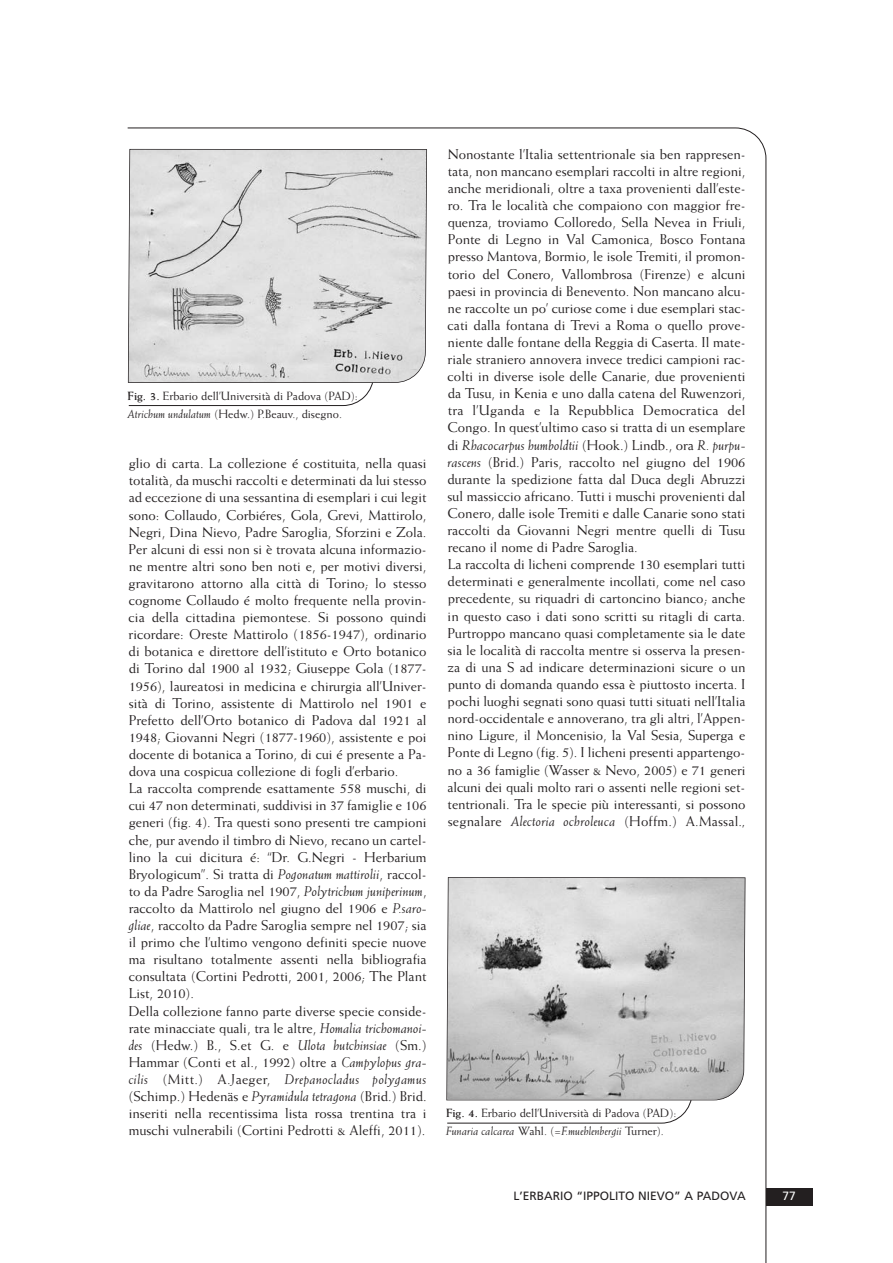
<style>
.page{position:relative;width:893px;height:1263px;background:#fff}
.page>*{position:absolute;margin:0;border:0;box-sizing:border-box;transform-origin:0 0}
.t1{font:14.25px/17.1px "Weiss";color:#231f20}
.t2{font:12px/18px "Weiss";color:#231f20}
.t3{font:12px "Frutiger";color:#231f20}
.t4{font:12px "Frutiger";color:#fff}
.s1{font-weight:700}
.s2{font-style:italic}
</style>
<div class="page">
<div style="left:765px;top:1189px;width:47px;height:17px;background:#231f20"></div>
<svg style="left:446px;top:1100px;width:246px;height:24px"></svg>
<svg style="left:446px;top:877px;width:299px;height:223px;background:#c4c4c4"></svg>
<svg style="left:128px;top:383px;width:245px;height:23px"></svg>
<svg style="left:128px;top:149px;width:299px;height:234px;background:#d6d6d6"></svg>
<p class="t2" style="left:128px;top:387px;width:232px"><span class="s1">Fig. 3.</span> Erbario dell’Università di Padova (PAD):<br><span class="s2">Atrichum undulatum</span> (Hedw.) P.Beauv., disegno.</p>
<p class="t1" style="left:129px;top:456px;width:299px">glio di carta. La collezione é costituita, nella quasi totalità, da muschi raccolti e determinati da lui stesso ad eccezione di una sessantina di esemplari i cui legit sono: Collaudo, Corbiéres, Gola, Grevi, Mattirolo, Negri, Dina Nievo, Padre Saroglia, Sforzini e Zola.<br>Per alcuni di essi non si è trovata alcuna informazio&shy;ne mentre altri sono ben noti e, per motivi diversi, gravitarono attorno alla città di Torino; lo stesso cognome Collaudo é molto frequente nella provin&shy;cia della cittadina piemontese. Si possono quindi ricordare: Oreste Mattirolo (1856-1947), ordinario di botanica e direttore dell’istituto e Orto botanico di Torino dal 1900 al 1932; Giuseppe Gola (1877- 1956), laureatosi in medicina e chirurgia all’Uni ver - sità di Torino, assistente di Mattirolo nel 1901 e Prefetto dell’Orto botanico di Padova dal 1921 al 1948; Giovanni Negri (1877-1960), assistente e poi docente di botanica a Torino, di cui é presente a Pa - dova una cospicua collezione di fogli d’erbario.<br>La raccolta comprende esattamente 558 muschi, di cui 47 non determinati, suddivisi in 37 famiglie e 106 generi (fig. 4). Tra questi sono presenti tre campioni che, pur avendo il timbro di Nievo, recano un cartel&shy;lino la cui dicitura é: “Dr. G.Negri - Herbarium Bryologicum”. Si tratta di <span class="s2">Pogonatum mattirolii</span>, raccol&shy;to da Padre Saroglia nel 1907, <span class="s2">Polytrichum juniperinum</span>, raccolto da Mattirolo nel giugno del 1906 e <span class="s2">P.saro&shy;gliae</span>, raccolto da Padre Saroglia sempre nel 1907; sia il primo che l’ultimo vengono definiti specie nuove ma risultano totalmente assenti nella bibliografia consultata (Cortini Pedrotti, 2001, 2006; The Plant List, 2010).<br>Della collezione fanno parte diverse specie conside&shy;rate minacciate quali, tra le altre, <span class="s2">Homalia trichomanoi&shy;des</span> (Hedw.) B., S.et G. e <span class="s2">Ulota hutchinsiae</span> (Sm.)<br>Hammar (Conti et al., 1992) oltre a <span class="s2">Campylopus gra&shy;cilis</span> (Mitt.) A.Jaeger, <span class="s2">Drepanocladus polygamus </span>(Schimp.) Hedenäs e <span class="s2">Pyramidula tetragona</span> (Brid.) Brid. inseriti nella recentissima lista rossa trentina tra i muschi vulnerabili (Cortini Pedrotti &amp; Aleffi, 2011).</p>
<p class="t1" style="left:447px;top:146px;width:299px">Nonostante l’Italia settentrionale sia ben rappresen&shy;tata, non mancano esemplari raccolti in altre regioni, anche meridionali, oltre a taxa provenienti dall’este&shy;ro. Tra le località che compaiono con maggior fre&shy;quenza, troviamo Colloredo, Sella Nevea in Friuli, Ponte di Legno in Val Camonica, Bosco Fontana presso Mantova, Bormio, le isole Tremiti, il promon&shy;torio del Conero, Vallombrosa (Firenze) e alcuni paesi in provincia di Benevento. Non mancano alcu&shy;ne raccolte un po’ curiose come i due esemplari stac&shy;cati dalla fontana di Trevi a Roma o quello prove&shy;niente dalle fontane della Reggia di Caserta. Il mate&shy;riale straniero annovera invece tredici campioni rac&shy;colti in diverse isole delle Canarie, due provenienti da Tusu, in Kenia e uno dalla catena del Ruwenzori, tra l’Uganda e la Repubblica Democratica del Congo. In quest’ultimo caso si tratta di un esemplare di <span class="s2">Rhacocarpus humboldtii</span> (Hook.) Lindb., ora <span class="s2">R. purpu&shy;rascens</span> (Brid.) Paris, raccolto nel giugno del 1906 durante la spedizione fatta dal Duca degli Abruzzi sul massiccio africano. Tutti i muschi provenienti dal Conero, dalle isole Tremiti e dalle Canarie sono stati raccolti da Giovanni Negri mentre quelli di Tusu recano il nome di Padre Saroglia.<br>La raccolta di licheni comprende 130 esemplari tutti determinati e generalmente incollati, come nel caso precedente, su riquadri di cartoncino bianco; anche in questo caso i dati sono scritti su ritagli di carta.<br>Purtroppo mancano quasi completamente sia le date sia le località di raccolta mentre si osserva la presen&shy;za di una S ad indicare determinazioni sicure o un punto di domanda quando essa è piuttosto incerta. I pochi luoghi segnati sono quasi tutti situati nell’Italia nord-occidentale e annoverano, tra gli altri, l’Appen - nino Ligure, il Moncenisio, la Val Sesia, Superga e Ponte di Legno (fig. 5). I licheni presenti appartengo&shy;no a 36 famiglie (Wasser &amp; Nevo, 2005) e 71 ge neri alcuni dei quali molto rari o assenti nelle regioni set&shy;tentrionali. Tra le specie più interessanti, si possono segnalare <span class="s2">Alectoria ochroleuca</span> (Hoffm.) A.Massal.<span class="s2">,</span></p>
<p class="t2" style="left:446px;top:1105px;width:232px"><span class="s1">Fig. 4.</span> Erbario dell’Università di Padova (PAD):<br><span class="s2">Funaria calcarea</span> Wahl. (=<span class="s2">F.muehlenbergii</span> Turner).</p>
<p class="t3" style="left:513px;top:1191px;width:234px">L’ERBARIO “IPPOLITO NIEVO” A PADOVA</p>
<p class="t4" style="left:782px;top:1191px;width:15px">77</p>
</div>
